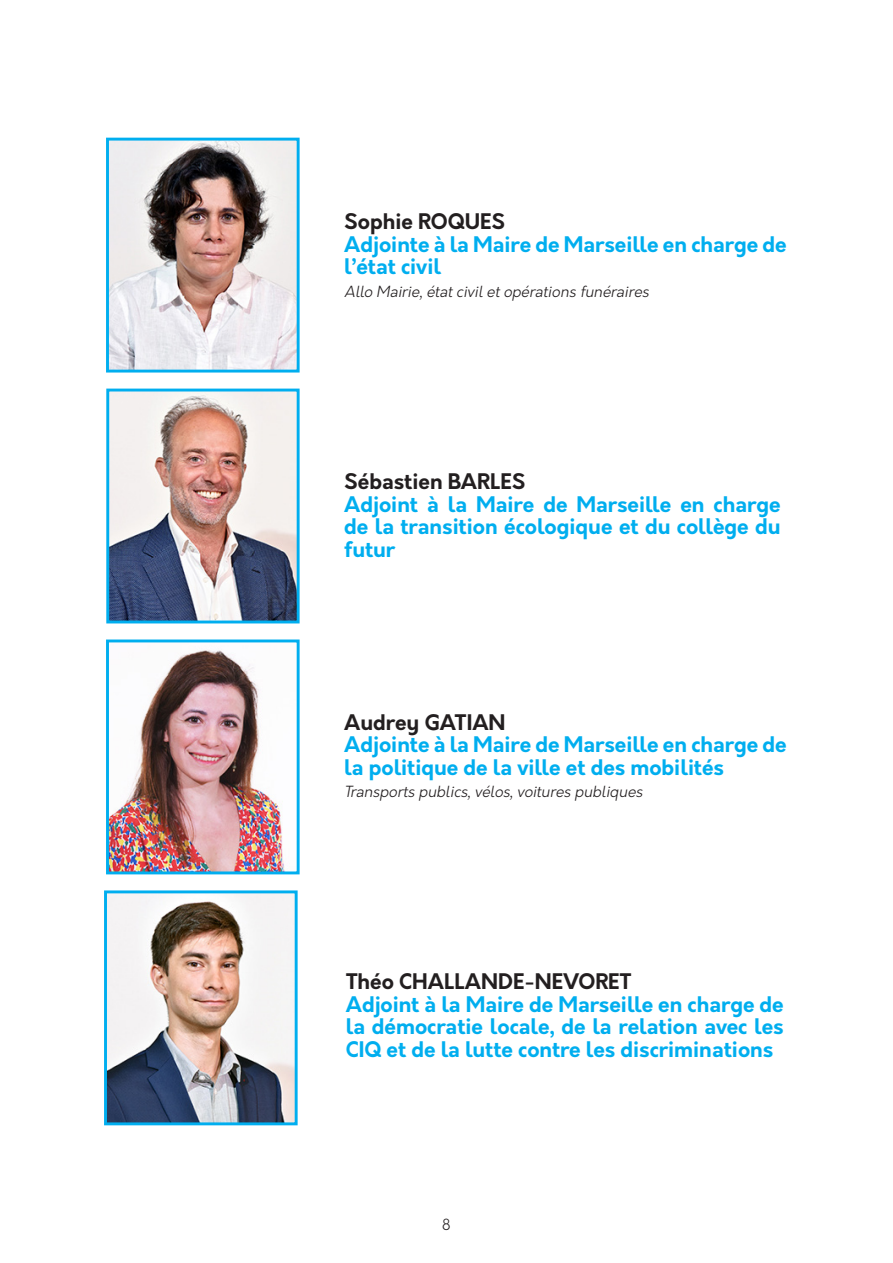
<style>
.page{position:relative;width:893px;height:1263px;background:#fff}
.page>*{position:absolute;margin:0;border:0;box-sizing:border-box;transform-origin:0 0}
.t1{font:700 21px/22.5px "Orkney";color:#00aeef}
.t2{font:700 21px "Orkney";color:#231f20}
.t3{font:italic 300 15px "Orkney";color:#231f20}
.t4{font:300 15px "Orkney";color:#231f20}
</style>
<div class="page">
<img style="left:110px;top:393px;width:186px;height:226px">
<div style="left:106px;top:389px;width:194px;height:234px;border:3px solid #00aeef"></div>
<img style="left:110px;top:142px;width:186px;height:226px">
<div style="left:106px;top:138px;width:194px;height:234px;border:3px solid #00aeef"></div>
<img style="left:110px;top:650px;width:175px;height:220px">
<div style="left:106px;top:639px;width:194px;height:235px;border:3px solid #00aeef"></div>
<img style="left:108px;top:894px;width:186px;height:227px">
<div style="left:104px;top:890px;width:194px;height:235px;border:3px solid #00aeef"></div>
<p class="t2" style="left:344px;top:207px;width:162px">Sophie ROQUES</p>
<p class="t1" style="left:344px;top:233px;width:444px">Adjointe à la Maire de Marseille en charge de l’état civil</p>
<p class="t3" style="left:344px;top:282px;width:310px">Allo Mairie,étatciviletopérations funéraires</p>
<p class="t2" style="left:344px;top:467px;width:183px">Sébastien BARLES</p>
<p class="t1" style="left:344px;top:493px;width:438px;text-align:justify">Adjoint à la Maire de Marseille en charge de la transition écologique et du collège du futur</p>
<p class="t2" style="left:344px;top:708px;width:163px">Audrey GATIAN</p>
<p class="t1" style="left:344px;top:734px;width:444px">Adjointe à la Maire de Marseille en charge de la politique de la ville et des mobilités</p>
<p class="t3" style="left:344px;top:782px;width:303px">Transports publics,vélos,voitures publiques</p>
<p class="t2" style="left:346px;top:967px;width:287px">Théo CHALLANDE-NEVORET</p>
<p class="t1" style="left:346px;top:993px;width:440px;text-align:justify">Adjoint à la Maire de Marseille en charge de la démocratie locale, de la relation avec les CIQ et de la lutte contre les discriminations</p>
<p class="t4" style="left:442px;top:1215px;width:10px">8</p>
</div>
